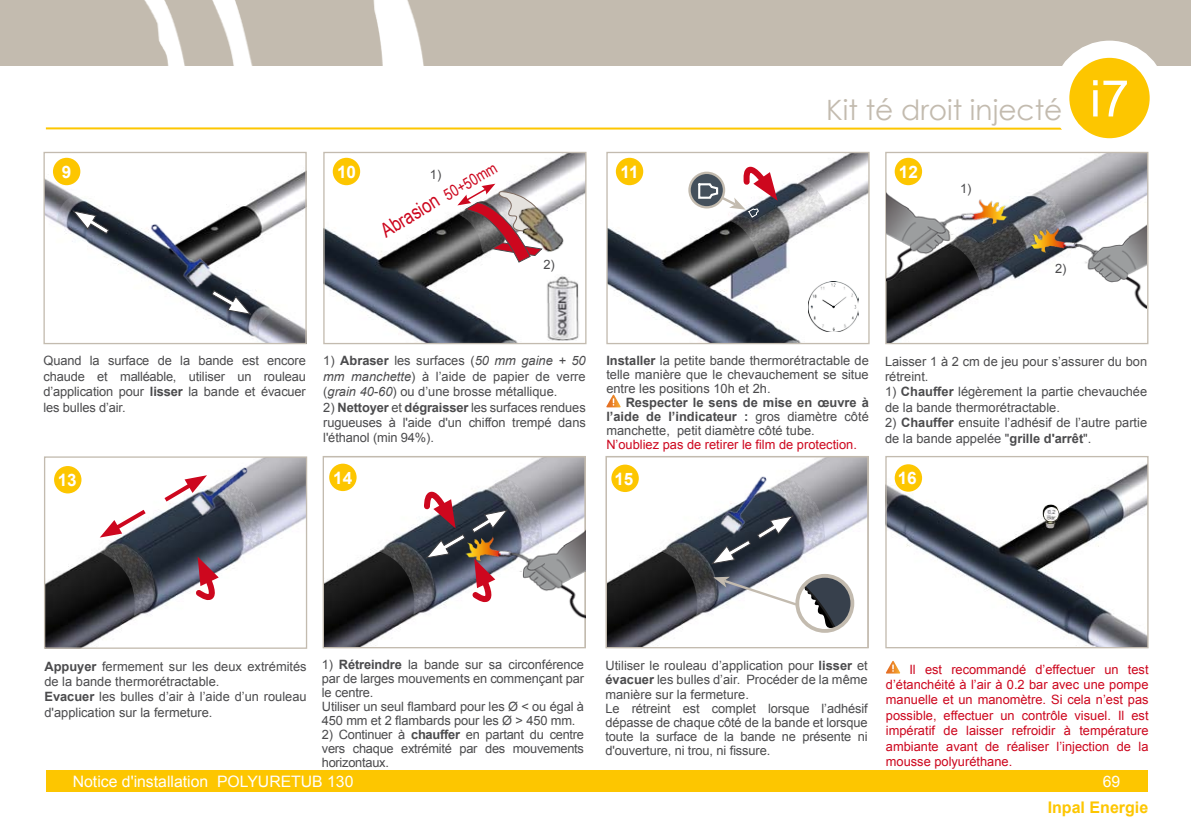
<style>
.page{position:relative;width:1191px;height:840px;background:#fff}
.page>*{position:absolute;margin:0;border:0;box-sizing:border-box;transform-origin:0 0}
.t1{font:28px "Century Gothic";color:#c3bbaf}
.t2{font:20px "Arial Narrow";color:#cd071e}
.t3{font:700 17.2px "Arial";color:#fff}
.t4{font:700 16px "Arial";color:#fdc600}
.t5{font:16px "Arial Narrow";color:#cd071e}
.t6{font:15.8px "Arial";color:#fff}
.t7{font:12.8px/15.4px "Arial";letter-spacing:-.01em;color:#4b4b4d}
.t8{font:12.8px/15.4px "Arial";color:#cd071e;text-align:justify}
.t9{font:700 12.8px/14px "Arial";color:#4b4b4d;text-align:justify}
.s1{font-family:"Arial";font-size:50.6px;color:#fff}
.s2{font-weight:700}
.s3{font-style:italic}
.s4{font-weight:400}
</style>
<div class="page">
<div style="left:0;top:0;width:1191px;height:66px;background:#c3bbaf"></div>
<div style="left:46px;top:770px;width:1101px;height:21px;background:#fdc600"></div>
<hr style="left:46px;top:127px;width:1091px;height:3px;background:#fdc600">
<div style="left:1052px;top:41px;width:114px;height:114px;border:40px solid #fff;border-radius:50%"></div>
<div style="left:1069px;top:58px;width:80px;height:80px;background:#fdc600;border-radius:50%"></div>
<img style="left:45px;top:157px;width:260px;height:185px">
<div style="left:43px;top:152px;width:264px;height:192px;border:1px solid #c3bbaf"></div>
<img style="left:248px;top:306px;width:27px;height:31px">
<img style="left:57px;top:196px;width:27px;height:31px">
<div style="left:53px;top:158px;width:27px;height:27px;background:#fdc600;border-radius:50%"></div>
<svg style="left:211px;top:289px;width:42px;height:26px"></svg>
<svg style="left:71px;top:202px;width:49px;height:35px"></svg>
<img style="left:142px;top:211px;width:85px;height:85px">
<svg style="left:606px;top:394px;width:15px;height:13px"></svg>
<img style="left:608px;top:154px;width:259px;height:188px">
<div style="left:606px;top:152px;width:263px;height:192px;border:1px solid #c3bbaf"></div>
<div style="left:616px;top:158px;width:27px;height:27px;background:#fdc600;border-radius:50%"></div>
<img style="left:46px;top:458px;width:259px;height:188px">
<div style="left:44px;top:456px;width:263px;height:192px;border:1px solid #c3bbaf"></div>
<img style="left:887px;top:154px;width:259px;height:188px">
<div style="left:885px;top:152px;width:263px;height:192px;border:1px solid #c3bbaf"></div>
<div style="left:54px;top:466px;width:27px;height:27px;background:#fdc600;border-radius:50%"></div>
<img style="left:948px;top:190px;width:119px;height:99px">
<img style="left:1024px;top:212px;width:122px;height:96px">
<img style="left:886px;top:183px;width:127px;height:98px">
<img style="left:100px;top:543px;width:56px;height:72px">
<img style="left:208px;top:481px;width:56px;height:73px">
<img style="left:177px;top:456px;width:78px;height:71px">
<svg style="left:160px;top:475px;width:47px;height:30px"></svg>
<svg style="left:100px;top:505px;width:50px;height:32px"></svg>
<svg style="left:193px;top:556px;width:30px;height:54px"></svg>
<img style="left:325px;top:154px;width:259px;height:188px">
<div style="left:323px;top:152px;width:263px;height:192px;border:1px solid #c3bbaf"></div>
<div style="left:333px;top:158px;width:27px;height:27px;background:#fdc600;border-radius:50%"></div>
<img style="left:548px;top:195px;width:23px;height:63px">
<svg style="left:457px;top:184px;width:91px;height:78px"></svg>
<img style="left:808px;top:281px;width:50px;height:50px">
<svg style="left:689px;top:173px;width:35px;height:34px"></svg>
<div style="left:688px;top:171px;width:37px;height:37px;border:2px solid #c3bbaf;border-radius:50%"></div>
<svg style="left:697px;top:151px;width:80px;height:67px"></svg>
<img style="left:729px;top:180px;width:99px;height:77px">
<div style="left:894px;top:158px;width:28px;height:27px;background:#fdc600;border-radius:50%"></div>
<img style="left:325px;top:458px;width:258px;height:187px">
<div style="left:323px;top:455px;width:263px;height:193px;border:1px solid #c3bbaf"></div>
<div style="left:329px;top:463px;width:27px;height:28px;background:#fdc600;border-radius:50%"></div>
<img style="left:459px;top:520px;width:126px;height:98px">
<img style="left:608px;top:458px;width:258px;height:187px">
<div style="left:605px;top:455px;width:263px;height:193px;border:1px solid #c3bbaf"></div>
<img style="left:662px;top:542px;width:56px;height:72px">
<div style="left:795px;top:573px;width:59px;height:59px;border:4px solid #c3bbaf;border-radius:50%"></div>
<svg style="left:713px;top:575px;width:139px;height:55px"></svg>
<svg style="left:709px;top:547px;width:86px;height:18px"></svg>
<img style="left:770px;top:480px;width:56px;height:73px">
<div style="left:611px;top:464px;width:28px;height:27px;background:#fdc600;border-radius:50%"></div>
<img style="left:379px;top:542px;width:57px;height:72px">
<img style="left:509px;top:480px;width:34px;height:73px">
<img style="left:706px;top:468px;width:79px;height:79px">
<svg style="left:421px;top:475px;width:88px;height:137px"></svg>
<img style="left:887px;top:457px;width:259px;height:189px">
<div style="left:885px;top:455px;width:263px;height:193px;border:1px solid #c3bbaf"></div>
<svg style="left:886px;top:661px;width:14px;height:12px"></svg>
<img style="left:1041px;top:503px;width:19px;height:24px">
<img style="left:540px;top:274px;width:39px;height:66px">
<div style="left:894px;top:464px;width:28px;height:27px;background:#fdc600;border-radius:50%"></div>
<h3 class="t3" style="left:62px;top:160px;width:11px">9</h3>
<h1 class="t1" style="left:826px;top:90px;width:304px">Kit té droit injecté <span class="s1">i7</span></h1>
<p class="t5" style="left:439px;top:186px;width:60px;rotate:-31deg">50+50mm</p>
<h3 class="t3" style="left:899px;top:160px;width:21px">12</h3>
<h3 class="t3" style="left:337px;top:160px;width:21px">10</h3>
<p class="t7" style="left:430px;top:167px;width:13px">1)</p>
<h3 class="t3" style="left:620px;top:160px;width:20px">11</h3>
<h2 class="t2" style="left:375px;top:220px;width:66px;rotate:-32deg">Abrasion</h2>
<p class="t7" style="left:543px;top:257px;width:13px">2)</p>
<p class="t7" style="left:960px;top:181px;width:13px">1)</p>
<p class="t7" style="left:1055px;top:260px;width:13px">2)</p>
<p class="t7" style="left:43px;top:353px;width:264px;text-align:justify">Quand la surface de la bande est encore chaude et malléable, utiliser un rouleau d’application pour <span class="s2">lisser</span> la bande et évacuer les bulles d’air.</p>
<h3 class="t3" style="left:58px;top:468px;width:21px">13</h3>
<p class="t7" style="left:323px;top:353px;width:264px;text-align:justify">1) <span class="s2">Abraser</span> les surfaces (<span class="s3">50 mm gaine + 50 mm manchette</span>) à l’aide de papier de verre (<span class="s3">grain 40-60</span>) ou d’une brosse métallique.</p>
<p class="t7" style="left:323px;top:399px;width:264px;text-align:justify">2) <span class="s2">Nettoyer</span> et <span class="s2">dégraisser</span> les surfaces rendues rugueuses à l'aide d'un chiffon trempé dans l'éthanol (min 94%).</p>
<p class="t7" style="left:606px;top:354px;width:264px;line-height:14px;text-align:justify"><span class="s2">Installer</span> la petite bande thermorétractable de telle manière que le chevauchement se situe entre les positions 10h et 2h.</p>
<p class="t9" style="left:606px;top:396px;width:264px;text-indent:19px">Respecter le sens de mise en œuvre à l’aide de l’indicateur : <span class="s4">gros diamètre côté manchette, petit diamètre côté tube.</span></p>
<p class="t8" style="left:606px;top:437px;width:252px">N’oubliez pas de retirer le film de protection.</p>
<h3 class="t3" style="left:333px;top:466px;width:21px">14</h3>
<h3 class="t3" style="left:617px;top:465px;width:21px">10</h3>
<h3 class="t3" style="left:614px;top:467px;width:21px">15</h3>
<p class="t7" style="left:885px;top:353px;width:264px">Laisser 1 à 2 cm de jeu pour s’assurer du bon rétreint.</p>
<p class="t7" style="left:885px;top:384px;width:264px">1) <span class="s2">Chauffer</span> légèrement la partie chevauchée de la bande thermorétractable.</p>
<p class="t7" style="left:885px;top:415px;width:264px">2) <span class="s2">Chauffer</span> ensuite l’adhésif de l’autre partie de la bande appelée "<span class="s2">grille d'arrêt</span>".</p>
<h3 class="t3" style="left:897px;top:466px;width:21px">16</h3>
<p class="t7" style="left:44px;top:658px;width:264px"><span class="s2">Appuyer</span> fermement sur les deux extrémités de la bande thermorétractable.<br><span class="s2">Evacuer</span> les bulles d’air à l’aide d’un rouleau d'application sur la fermeture.</p>
<p class="t7" style="left:322px;top:657px;width:264px;line-height:14px">1) <span class="s2">Rétreindre</span> la bande sur sa circonférence par de larges mouvements en commençant par le centre.<br>Utiliser un seul flambard pour les Ø &lt; ou égal à 450 mm et 2 flambards pour les Ø &gt; 450 mm.</p>
<p class="t7" style="left:322px;top:727px;width:264px;line-height:14px;text-align:justify">2) Continuer à <span class="s2">chauffer</span> en partant du centre vers chaque extrémité par des mouvements horizontaux.</p>
<p class="t7" style="left:605px;top:658px;width:264px;line-height:14.2px">Utiliser le rouleau d’application pour <span class="s2">lisser</span> et <span class="s2">évacuer</span> les bulles d’air. Procéder de la même manière sur la fermeture.<br>Le rétreint est complet lorsque l’adhésif dépasse de chaque côté de la bande et lorsque toute la surface de la bande ne présente ni d'ouverture, ni trou, ni fissure.</p>
<p class="t8" style="left:886px;top:661px;width:264px;text-indent:23px">Il est recommandé d’effectuer un test d’étanchéité à l’air à 0.2 bar avec une pompe manuelle et un manomètre. Si cela n’est pas possible, effectuer un contrôle visuel. Il est impératif de laisser refroidir à température ambiante avant de réaliser l’injection de la mousse polyuréthane.</p>
<p class="t6" style="left:73px;top:770px;width:282px">Notice d'installation Polyuretub 130</p>
<p class="t6" style="left:1102px;top:770px;width:19px">69</p>
<p class="t4" style="left:1047px;top:796px;width:102px">Inpal Energie</p>
</div>
